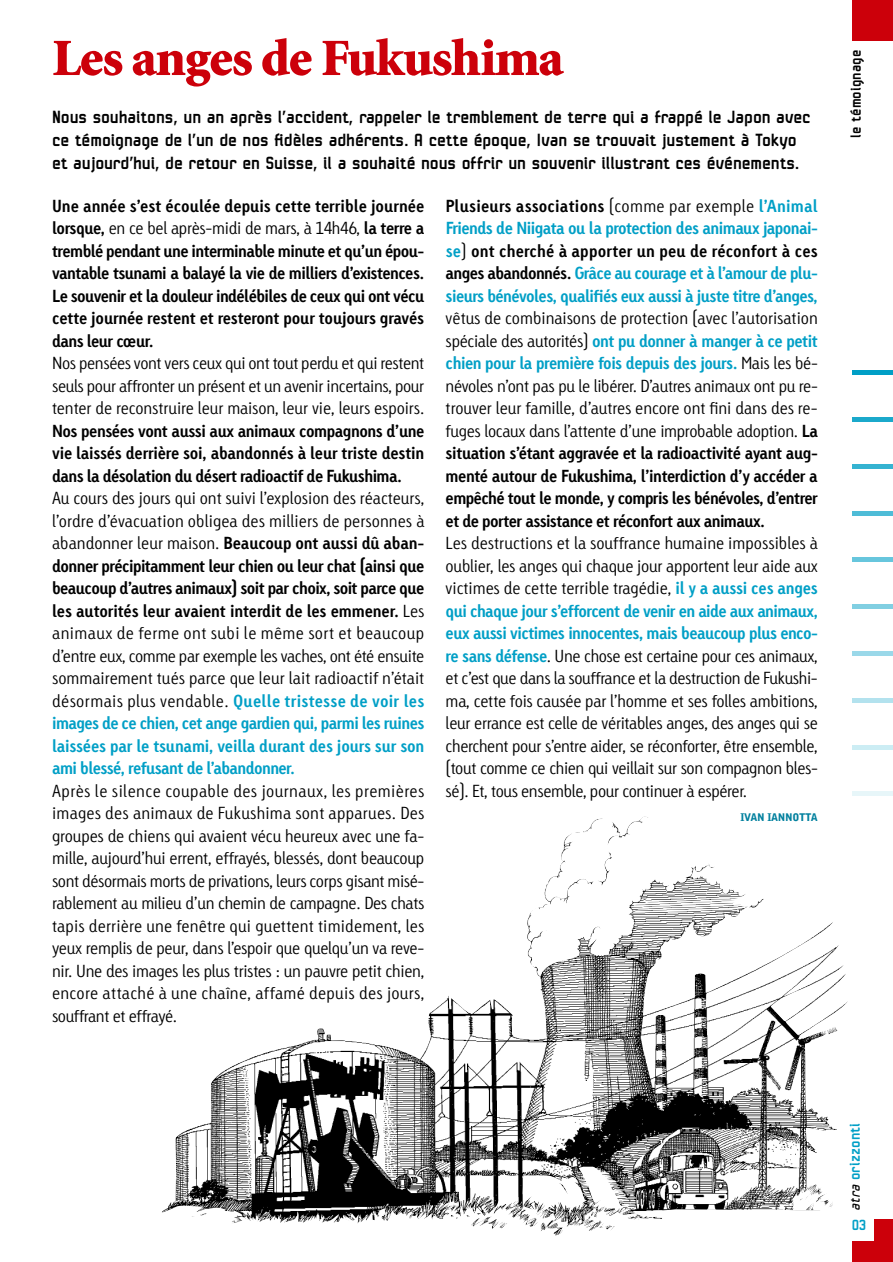
<style>
.page{position:relative;width:893px;height:1262px;background:#fff}
.page>*{position:absolute;margin:0;border:0;box-sizing:border-box;transform-origin:0 0}
.t1{font:900 52.5px "Minion";letter-spacing:-.02em;color:#cc000a}
.t2{font:700 18px/22.5px "Linotype Kaliber";letter-spacing:-.015em;color:#000}
.t3{font:300 16.5px/22.5px "Linotype Tetria";letter-spacing:-.005em;color:#000;text-align:justify}
.t4{font:16.5px/22.5px "Linotype Tetria Bold Tab";letter-spacing:-.025em;color:#000;text-align:justify}
.t5{font:16.5px/22.5px "Linotype Tetria Bold Tab";letter-spacing:-.035em;color:#009fc6;text-align:justify}
.t6{font:16.5px "Linotype Tetria Bold Tab";color:#000}
.t7{font:700 15px "Linotype Kaliber";color:#009fc6}
.t8{font:700 15px "Linotype Kaliber";color:#000}
.t9{font:900 10.5px "Bell Gothic";letter-spacing:-.03em;color:#00809e}
.s1{font-family:"Linotype Tetria Bold Tab";font-weight:400}
.s2{font-family:"Linotype Tetria Light Tab";font-weight:400}
.s3{font-family:"Linotype Tetria";font-weight:300}
.s4{font-family:"Linotype Tetria";font-weight:300;color:#000}
.s5{color:#000}
.s6{font-family:"Linotype Tetria Bold Tab";font-weight:400;color:#009fc6}
.s7{font-weight:400;font-style:italic;color:#000}
</style>
<div class="page">
<div style="left:851px;top:0;width:41px;height:41px;background:#cc000a"></div>
<div style="left:851px;top:1219px;width:41px;height:42px;background:#cc000a"></div>
<hr style="left:851px;top:371px;width:41px;height:4px;background:#009fc6">
<div style="left:851px;top:417px;width:41px;height:5px;background:#1ba9cb"></div>
<hr style="left:851px;top:464px;width:41px;height:4px;background:#35b3d1">
<hr style="left:851px;top:511px;width:41px;height:4px;background:#4ebcd7">
<hr style="left:851px;top:558px;width:41px;height:4px;background:#67c6dd">
<div style="left:851px;top:604px;width:41px;height:5px;background:#81cfe2"></div>
<hr style="left:851px;top:651px;width:41px;height:4px;background:#9ad8e9">
<hr style="left:851px;top:698px;width:41px;height:4px;background:#b3e2ee">
<hr style="left:851px;top:745px;width:41px;height:4px;background:#ccedf4">
<div style="left:851px;top:791px;width:41px;height:5px;background:#e7f6f9"></div>
<div style="left:851px;top:1219px;width:22px;height:21px;background:#fff"></div>
<img style="left:162px;top:816px;width:661px;height:396px">
<h1 class="t1" style="left:52px;top:38px;width:513px">Les anges de Fukushima</h1>
<p class="t2" style="left:52px;top:108px;width:760px">Nous souhaitons, un an après l’accident, rappeler le tremblement de terre qui a frappé le Japon avec ce témoignage de l’un de nos fidèles adhérents. A cette époque, Ivan se trouvait justement à Tokyo et aujourd’hui, de retour en Suisse, il a souhaité nous offrir un souvenir illustrant ces événements.</p>
<p class="t6" style="left:52px;top:200px;width:374px">Une année s’est écoulée depuis cette terrible journée</p>
<p class="t3" style="left:52px;top:219px;width:374px"><span class="s1">lorsque,</span> en ce bel après-midi de mars, à <span class="s2">14h46</span>, <span class="s1">la terre a</span></p>
<p class="t4" style="left:52px;top:241px;width:374px">tremblé pendant une interminable minute et qu’un épou&shy;vantable tsunami a balayé la vie de milliers d’existences.<br>Le souvenir et la douleur indélébiles de ceux qui ont vécu cette journée restent et resteront pour toujours gravés dans leur cœur.</p>
<p class="t3" style="left:52px;top:354px;width:374px">Nos pensées vont vers ceux qui ont tout perdu et qui restent seuls pour affronter un présent et un avenir incertains, pour tenter de reconstruire leur maison, leur vie, leurs espoirs.</p>
<p class="t4" style="left:52px;top:421px;width:374px">Nos pensées vont aussi aux animaux compagnons d’une vie laissés derrière soi, abandonnés à leur triste destin dans la désolation du désert radioactif de Fukushima.</p>
<p class="t3" style="left:52px;top:489px;width:374px">Au cours des jours qui ont suivi l’explosion des réacteurs, l’ordre d’évacuation obligea des milliers de personnes à</p>
<p class="t4" style="left:52px;top:534px;width:374px"><span class="s3">abandonner leur maison.</span> Beaucoup ont aussi dû aban&shy;donner précipitamment leur chien ou leur chat (ainsi que beaucoup d’autres animaux) soit par choix, soit parce que les autorités leur avaient interdit de les emmener. <span class="s3">Les</span></p>
<p class="t3" style="left:52px;top:624px;width:374px">animaux de ferme ont subi le même sort et beaucoup d’entre eux, comme par exemple les vaches, ont été ensuite sommairement tués parce que leur lait radioactif n’était</p>
<p class="t5" style="left:52px;top:691px;width:374px"><span class="s4">désormais plus vendable.</span> Quelle tristesse de voir les images de ce chien, cet ange gardien qui, parmi les ruines laissées par le tsunami, veilla durant des jours sur son ami blessé, refusant de l’abandonner.</p>
<p class="t3" style="left:52px;top:781px;width:374px">Après le silence coupable des journaux, les premières images des animaux de Fukushima sont apparues. Des groupes de chiens qui avaient vécu heureux avec une fa&shy;mille, aujourd’hui errent, effrayés, blessés, dont beaucoup sont désormais morts de privations, leurs corps gisant misé&shy;rablement au milieu d’un chemin de campagne. Des chats tapis derrière une fenêtre qui guettent timidement, les yeux remplis de peur, dans l’espoir que quelqu’un va reve&shy;nir. Une des images les plus tristes : un pauvre petit chien, encore attaché à une chaîne, affamé depuis des jours, souffrant et effrayé.</p>
<p class="t5" style="left:445px;top:196px;width:374px"><span class="s5">Plusieurs associations</span> <span class="s4">(comme par exemple</span> l’Animal Friends de Niigata ou la protection des animaux japonai&shy;se<span class="s4">)</span> <span class="s5">ont cherché à apporter un peu de réconfort à ces anges abandonnés.</span> Grâce au courage et à l’amour de plu&shy;sieurs bénévoles, qualifiés eux aussi à juste titre d’anges,</p>
<p class="t3" style="left:445px;top:309px;width:374px">vêtus de combinaisons de protection (avec l’autorisation</p>
<p class="t5" style="left:445px;top:331px;width:374px"><span class="s4">spéciale des autorités)</span> ont pu donner à manger à ce petit chien pour la première fois depuis des jours. <span class="s4">Mais les bé-</span></p>
<p class="t3" style="left:445px;top:376px;width:374px">névoles n’ont pas pu le libérer. D’autres animaux ont pu re&shy;trouver leur famille, d’autres encore ont fini dans des re&shy;fuges locaux dans l’attente d’une improbable adoption. <span class="s1">La</span></p>
<p class="t4" style="left:445px;top:444px;width:374px">situation s’étant aggravée et la radioactivité ayant aug&shy;menté autour de Fukushima, l’interdiction d’y accéder a empêché tout le monde, y compris les bénévoles, d’entrer et de porter assistance et réconfort aux animaux.</p>
<p class="t3" style="left:445px;top:534px;width:374px">Les destructions et la souffrance humaine impossibles à oublier, les anges qui chaque jour apportent leur aide aux victimes de cette terrible tragédie, <span class="s6">il y a aussi ces anges</span></p>
<p class="t5" style="left:445px;top:601px;width:374px">qui chaque jour s’efforcent de venir en aide aux animaux, eux aussi victimes innocentes, mais beaucoup plus enco-</p>
<p class="t3" style="left:445px;top:646px;width:374px"><span class="s6">re sans défense</span>. Une chose est certaine pour ces animaux, et c’est que dans la souffrance et la destruction de Fukushi&shy;ma, cette fois causée par l’homme et ses folles ambitions, leur errance est celle de véritables anges, des anges qui se cherchent pour s’entre aider, se réconforter, être ensemble, (tout comme ce chien qui veillait sur son compagnon bles&shy;sé). Et, tous ensemble, pour continuer à espérer.</p>
<p class="t9" style="left:740px;top:813px;width:79px">IVAN IANNOTTA</p>
<p class="t8" style="left:850px;top:138px;width:90px;rotate:-90deg">le témoignage</p>
<p class="t7" style="left:849px;top:1210px;width:89px;rotate:-90deg"><span class="s7">atra</span> orizzonti</p>
<p class="t7" style="left:851px;top:1219px;width:16px">03</p>
</div>
